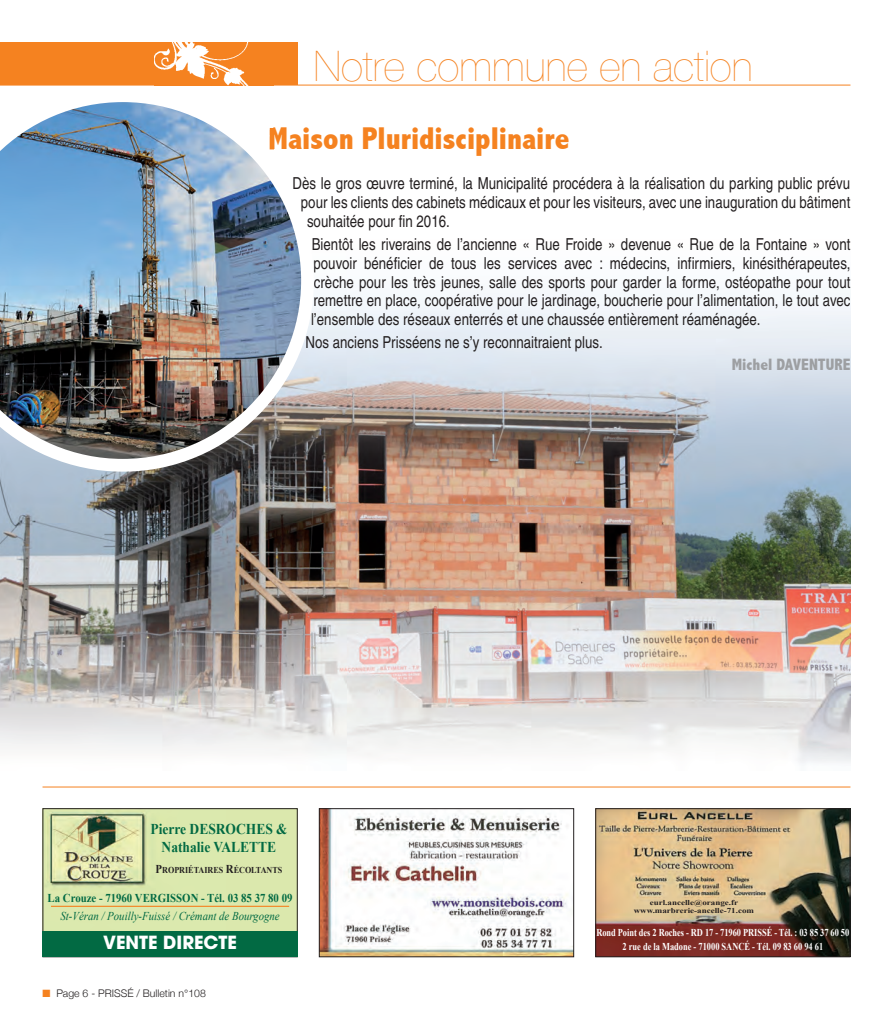
<style>
.page{position:relative;width:893px;height:1021px;background:#fff}
.page>*{position:absolute;margin:0;border:0;box-sizing:border-box;transform-origin:0 0}
.t1{font:200 42px "Helvetica Neue";color:#f58220}
.t2{font:800 condensed 31.5px "Abadi";color:#f58220}
.t3{font:700 18px "Avant Garde";color:#fff}
.t4{font:condensed 16.5px/18.8px "Helvetica";color:#231f20;text-align:justify}
.t5{font:800 condensed 16.5px "Abadi";color:#9d9fa2}
.t6{font:700 15px/18px "Times New Roman";color:#026a43;text-align:center;scale:.9 1}
.t7{font:italic 12px "Times New Roman";color:#026a43;scale:.9 1}
.t8{font:700 12px "Times New Roman";color:#026a43;scale:.9 1}
.t9{font:700 10.5px/14.1px "Times New Roman";letter-spacing:-.005em;color:#fff;text-align:center;scale:.8 1}
.t10{font:300 10.5px "Helvetica Neue";color:#231f20}
.t11{font:700 9px "Times New Roman";color:#231f20;scale:.9 1}
.t12{font:700 7.5px/8.2px "Times New Roman";color:#231f20;text-align:center;scale:1.2 1}
.s1{font-size:12px}
.s2{color:#f58220}
</style>
<div class="page">
<img style="left:0;top:290px;width:850px;height:474px">
<hr style="left:0;top:85px;width:850px;height:1px;background:#f58220">
<svg style="left:0;top:276px;width:314px;height:195px"></svg>
<div style="left:0;top:43px;width:298px;height:42px;background:#f58220"></div>
<img style="left:154px;top:42px;width:119px;height:44px">
<img style="left:0;top:102px;width:301px;height:357px">
<img style="left:45px;top:810px;width:251px;height:121px">
<div style="left:43px;top:808px;width:255px;height:149px;border:1px solid #231f20"></div>
<hr style="left:51px;top:905px;width:238px;height:1px;background:#f58220">
<div style="left:43px;top:931px;width:255px;height:26px;background:#026a43"></div>
<img style="left:321px;top:810px;width:251px;height:145px">
<div style="left:319px;top:808px;width:255px;height:149px;border:1px solid #231f20"></div>
<img style="left:597px;top:810px;width:251px;height:145px">
<div style="left:595px;top:808px;width:255px;height:149px;border:1px solid #231f20"></div>
<hr style="left:43px;top:786px;width:807px;height:1px;background:#f58220">
<h1 class="t1" style="left:314px;top:42px;width:440px">Notre commune en action</h1>
<h2 class="t2" style="left:268px;top:122px;width:303px">Maison Pluridisciplinaire</h2>
<p class="t4" style="left:292px;top:176px;width:559px">Dès le gros œuvre terminé, la Municipalité procédera à la réalisation du parking public prévu</p>
<p class="t4" style="left:301px;top:195px;width:551px">pour les clients des cabinets médicaux et pour les visiteurs, avec une inauguration du bâtiment</p>
<p class="t4" style="left:307px;top:213px;width:144px">souhaitée pour fin 2016.</p>
<p class="t4" style="left:311px;top:236px;width:541px">Bientôt les riverains de l’ancienne « Rue Froide » devenue « Rue de la Fontaine » vont pouvoir bénéficier de tous les services avec : médecins, infirmiers, kinésithérapeutes, crèche pour les très jeunes, salle des sports pour garder la forme, ostéopathe pour tout remettre en place, coopérative pour le jardinage, boucherie pour l’alimentation, le tout avec l’ensemble des réseaux enterrés et une chaussée entièrement réaménagée.</p>
<p class="t4" style="left:305px;top:334px;width:299px">Nos anciens Prisséens ne s’y reconnaitraient plus.</p>
<p class="t5" style="left:732px;top:356px;width:120px">Michel DAVENTURE</p>
<p class="t6" style="left:150px;top:820px;width:154px">Pierre DESROCHES &amp;<br>Nathalie VALETTE</p>
<p class="t11" style="left:156px;top:864px;width:142px"><span class="s1">P</span>ROPRIÉTAIRES <span class="s1">R</span>ÉCOLTANTS</p>
<p class="t8" style="left:48px;top:890px;width:274px">La Crouze - 71960 VERGISSON - Tél. 03 85 37 80 09</p>
<p class="t7" style="left:60px;top:909px;width:245px">St-Véran / Pouilly-Fuissé / Crémant de Bourgogne</p>
<p class="t3" style="left:103px;top:936px;width:135px">VENTE DIRECTE</p>
<p class="t9" style="left:596px;top:925px;width:318px">Rond Point des 2 Roches - RD 17 - 71960 PRISSÉ - Tél. : 03 85 37 60 50<br>2 rue de la Madone - 71000 SANCÉ - Tél. 09 83 60 94 61</p>
<p class="t12" style="left:634px;top:898px;width:102px">eurl.ancelle@orange.fr www.marbrerie-ancelle-71.com</p>
<p class="t10" style="left:43px;top:986px;width:165px"><span class="s2">■</span> Page 6 - PRISSÉ / Bulletin n°108</p>
</div>
